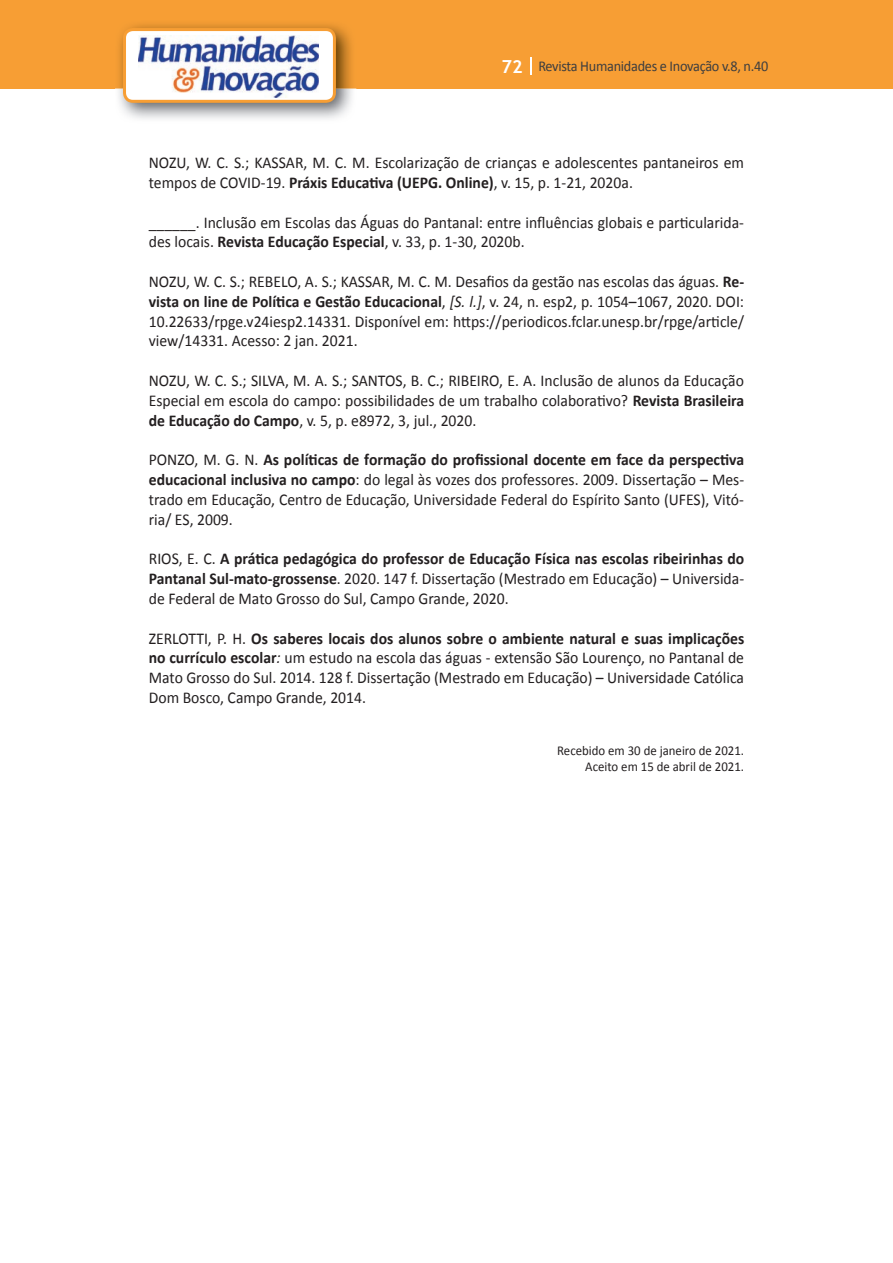
<style>
.page{position:relative;width:893px;height:1263px;background:#fff}
.page>*{position:absolute;margin:0;border:0;box-sizing:border-box;transform-origin:0 0}
.t1{font:16.5px/19.8px "Calibri";color:#231f20;text-align:justify;scale:.95 1}
.t2{font:15px "Calibri";letter-spacing:-.02em;color:#3e3e3f;scale:.95 1}
.t3{font:13.5px/16.2px "Calibri";color:#231f20;text-align:right;scale:.95 1}
.s1{font-family:"Trebuchet MS";font-weight:700;font-size:18px;color:#fff}
.s2{font-weight:700}
.s3{font-style:italic}
</style>
<div class="page">
<div style="left:0;top:0;width:893px;height:88px;background:#f79e34"></div>
<svg style="left:530px;top:57px;width:2px;height:18px"></svg>
<img style="left:115px;top:24px;width:241px;height:95px">
<svg style="left:123px;top:28px;width:213px;height:75px"></svg>
<p class="t2" style="left:501px;top:57px;width:282px"><span class="s1">72</span> Revista Humanidades e Inovação v.8, n.40</p>
<p class="t1" style="left:149px;top:153px;width:628px">NOZU, W. C. S.; KASSAR, M. C. M. Escolarização de crianças e adolescentes pantaneiros em tempos de COVID-19. <span class="s2">Práxis Educativa (UEPG. Online)</span>, v. 15, p. 1-21, 2020a.</p>
<p class="t1" style="left:149px;top:212px;width:628px">______. Inclusão em Escolas das Águas do Pantanal: entre influências globais e particularida&shy;des locais. <span class="s2">Revista Educação Especial</span>, v. 33, p. 1-30, 2020b.</p>
<p class="t1" style="left:149px;top:272px;width:628px">NOZU, W. C. S.; REBELO, A. S.; KASSAR, M. C. M. Desafios da gestão nas escolas das águas. <span class="s2">Re&shy;vista on line de Política e Gestão Educacional</span>, <span class="s3">[S. l.]</span>, v. 24, n. esp2, p. 1054–1067, 2020. DOI:<br>10.22633/rpge.v24iesp2.14331. Disponível em: https://periodicos.fclar.unesp.br/rpge/article/ view/14331. Acesso: 2 jan. 2021.</p>
<p class="t1" style="left:149px;top:371px;width:628px">NOZU, W. C. S.; SILVA, M. A. S.; SANTOS, B. C.; RIBEIRO, E. A. Inclusão de alunos da Educação Especial em escola do campo: possibilidades de um trabalho colaborativo? <span class="s2">Revista Brasileira de Educação do Campo</span>, v. 5, p. e8972, 3, jul., 2020.</p>
<p class="t1" style="left:149px;top:450px;width:628px">PONZO, M. G. N. <span class="s2">As políticas de formação do profissional docente em face da perspectiva educacional inclusiva no campo</span>: do legal às vozes dos professores. 2009. Dissertação – Mes&shy;trado em Educação, Centro de Educação, Universidade Federal do Espírito Santo (UFES), Vitó&shy;ria/ ES, 2009.</p>
<p class="t1" style="left:149px;top:549px;width:628px">RIOS, E. C. <span class="s2">A prática pedagógica do professor de Educação Física nas escolas ribeirinhas do Pantanal Sul-mato-grossense</span>. 2020. 147 f. Dissertação (Mestrado em Educação) – Universida&shy;de Federal de Mato Grosso do Sul, Campo Grande, 2020.</p>
<p class="t1" style="left:149px;top:628px;width:628px">ZERLOTTI, P. H. <span class="s2">Os saberes locais dos alunos sobre o ambiente natural e suas implicações no currículo escolar</span><span class="s3">:</span> um estudo na escola das águas - extensão São Lourenço, no Pantanal de Mato Grosso do Sul. 2014. 128 f. Dissertação (Mestrado em Educação) – Universidade Católica Dom Bosco, Campo Grande, 2014.</p>
<p class="t3" style="left:557px;top:743px;width:198px">Recebido em 30 de janeiro de 2021.<br>Aceito em 15 de abril de 2021.</p>
</div>
